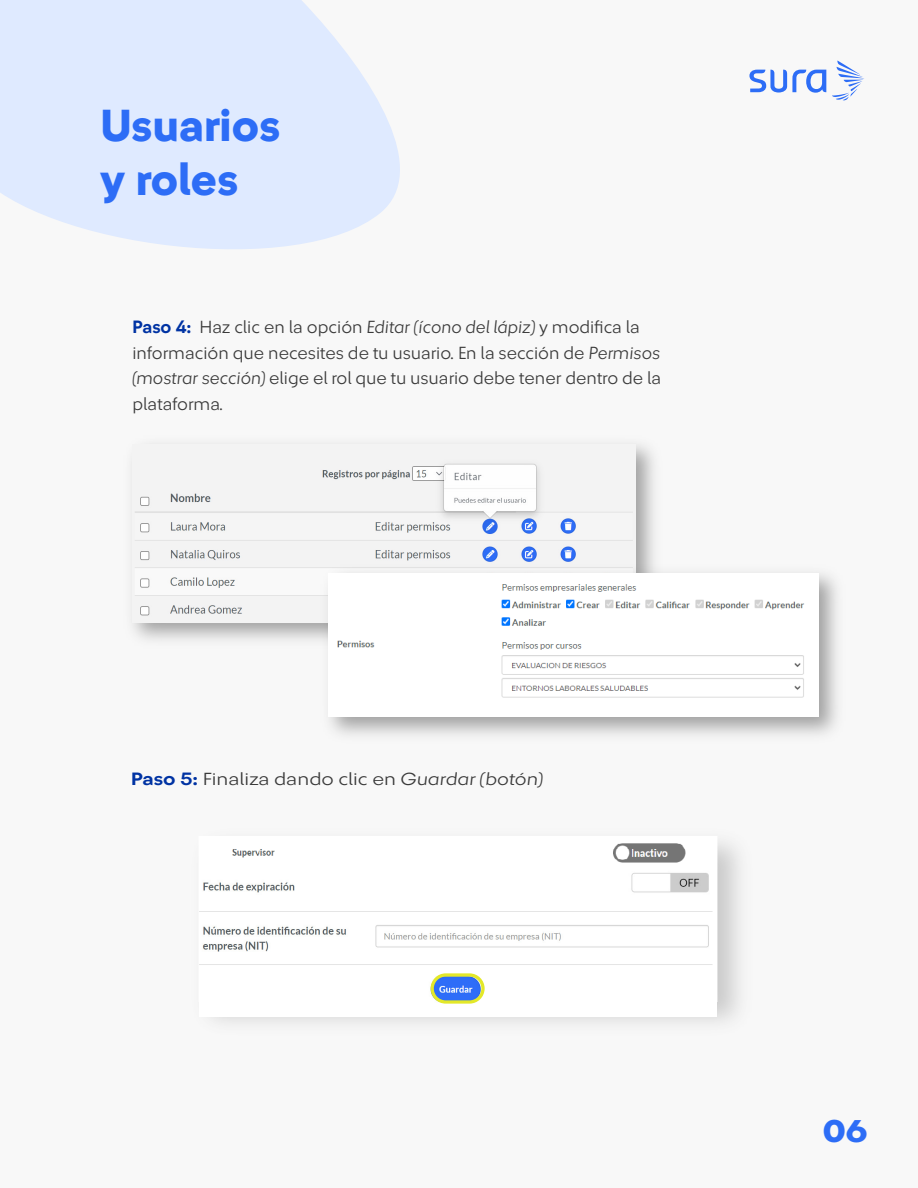
<style>
.page{position:relative;width:918px;height:1188px;background:#f8f8f8}
.page>*{position:absolute;margin:0;border:0;box-sizing:border-box;transform-origin:0 0}
.t1{font:800 45px/54px "Sura Sans";color:#2d6df6}
.t2{font:800 31.5px "Sura Sans";color:#2d6df6;scale:1.14 1}
.t3{font:300 18px/25.8px "Sura Sans";color:#3a3a3a}
.t4{font:300 18px "Sura Sans";color:#3a3a3a;scale:1.14 1}
.s1{font-weight:700;color:#0033a3}
.s2{font-style:italic}
</style>
<div class="page">
<svg style="left:0;top:0;width:400px;height:249px;fill:#dfeaff"></svg>
<svg style="left:832px;top:61px;width:32px;height:40px"></svg>
<svg style="left:749px;top:70px;width:77px;height:23px"></svg>
<img style="left:199px;top:836px;width:519px;height:165px">
<img style="left:200px;top:868px;width:517px;height:149px">
<div style="left:431px;top:973px;width:54px;height:31px;border:3px solid #e3e829;border-radius:14px"></div>
<img style="left:132px;top:444px;width:504px;height:178px">
<img style="left:315px;top:560px;width:523px;height:175px">
<img style="left:328px;top:573px;width:491px;height:144px">
<h1 class="t1" style="left:100px;top:99px;width:181px">Usuarios y roles</h1>
<p class="t3" style="left:133px;top:314px;width:530px"><span class="s1">Paso 4:</span> Haz clic en la opción <span class="s2">Editar (ícono del lápiz)</span> y modifica la información que necesites de tu usuario. En la sección de <span class="s2">Permisos (mostrar sección)</span> elige el rol que tu usuario debe tener dentro de la plataforma.</p>
<p class="t4" style="left:131px;top:770px;width:363px"><span class="s1">Paso 5:</span> Finaliza dando clic en <span class="s2">Guardar (botón)</span></p>
<h2 class="t2" style="left:823px;top:1115px;width:41px">06</h2>
</div>
